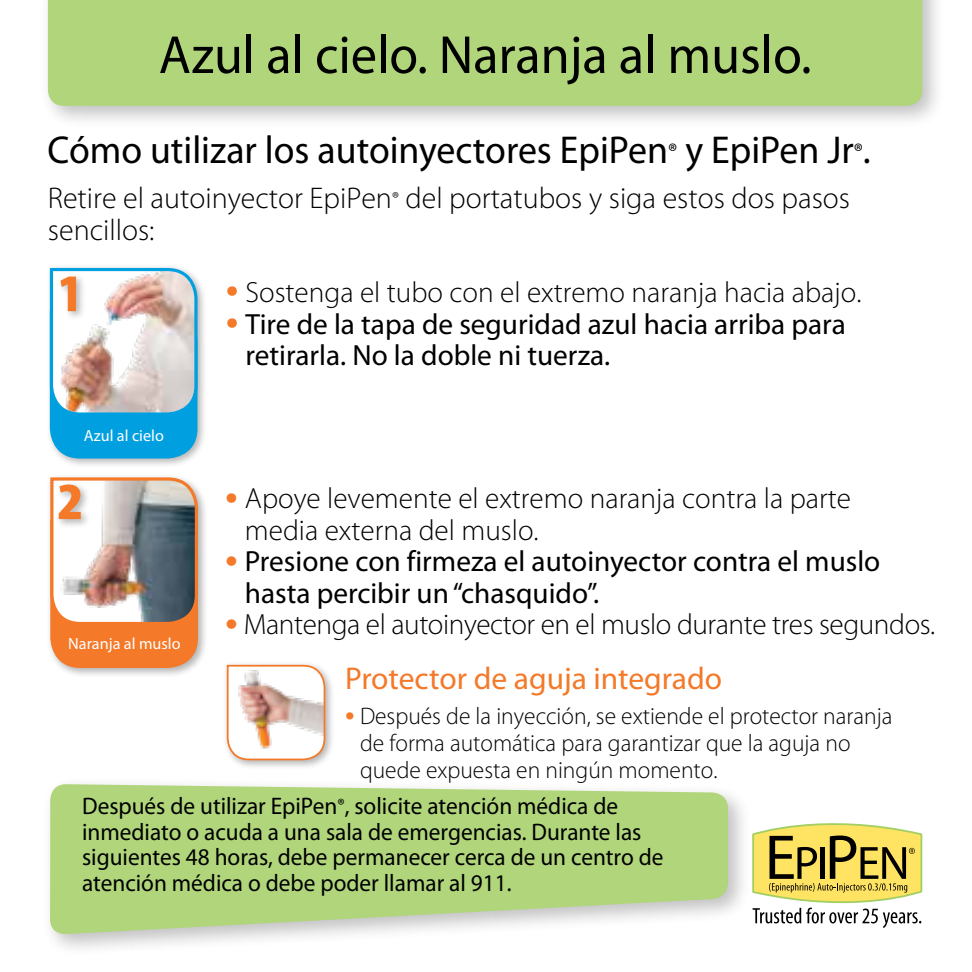
<style>
.page{position:relative;width:972px;height:972px;background:#fff}
.page>*{position:absolute;margin:0;border:0;box-sizing:border-box;transform-origin:0 0}
.t1{font:54px "Myriad Pro";color:#000}
.t2{font:39px "Myriad Pro";color:#000}
.t3{font:31.5px "Myriad Pro";color:#f47929}
.t4{font:300 30px/31.5px "Myriad Pro";color:#000}
.t5{font:300 29.4px/31.5px "Myriad Pro";color:#000}
.t6{font:29.4px/31.5px "Myriad Pro";color:#000}
.t7{font:24px/25.8px "Myriad Pro";color:#000}
.t8{font:300 24px/27px "Myriad Pro";color:#000}
.t9{font:16.2px "Myriad Pro";color:#fff}
.s1{font-size:22.8px}
.s2{font-size:17.4px}
.s3{font-weight:400;font-size:45.6px;color:#f47929}
.s4{font-size:45.6px;color:#f47929}
.s5{font-weight:400;font-size:34.8px;color:#f47929}
.s6{font-size:18px}
</style>
<div class="page">
<div style="left:41px;top:775px;width:711px;height:183px;background:#000;opacity:.25"></div>
<svg style="left:50px;top:784px;width:678px;height:151px;fill:#b0d57b"></svg>
<div style="left:223px;top:661px;width:112px;height:109px;background:#000;opacity:.3"></div>
<svg style="left:226px;top:664px;width:100px;height:97px"></svg>
<div style="left:47px;top:474px;width:161px;height:204px;background:#000;opacity:.3"></div>
<svg style="left:49px;top:476px;width:151px;height:194px"></svg>
<div style="left:46px;top:264px;width:161px;height:204px;background:#000;opacity:.3"></div>
<svg style="left:48px;top:266px;width:151px;height:194px"></svg>
<svg style="left:752px;top:823px;width:170px;height:105px"></svg>
<div style="left:39px;top:0;width:907px;height:130px;background:#000;opacity:.25"></div>
<div style="left:48px;top:0;width:874px;height:106px;background:#b0d57b"></div>
<h1 class="t1" style="left:159px;top:22px;width:654px">Azul al cielo. Naranja al muslo.</h1>
<h2 class="t2" style="left:48px;top:126px;width:825px">Cómo utilizar los autoinyectores EpiPen<span class="s1">®</span> y EpiPen Jr<span class="s1">®</span>.</h2>
<p class="t4" style="left:48px;top:182px;width:804px">Retire el autoinyector EpiPen<span class="s2">®</span> del portatubos y siga estos dos pasos sencillos:</p>
<p class="t9" style="left:84px;top:426px;width:82px">Azul al cielo</p>
<p class="t9" style="left:68px;top:633px;width:114px">Naranja al muslo</p>
<p class="t5" style="left:226px;top:276px;width:637px"><span class="s3">•</span> Sostenga el tubo con el extremo naranja hacia abajo.</p>
<p class="t6" style="left:246px;top:308px;width:602px;text-indent:-20px"><span class="s4">•</span> Tire de la tapa de seguridad azul hacia arriba para retirarla. No la doble ni tuerza.</p>
<p class="t5" style="left:245px;top:482px;width:608px;text-indent:-20px"><span class="s3">•</span> Apoye levemente el extremo naranja contra la parte media externa del muslo.</p>
<p class="t6" style="left:245px;top:545px;width:637px;text-indent:-20px"><span class="s4">•</span> Presione con firmeza el autoinyector contra el muslo hasta percibir un “chasquido”.</p>
<p class="t5" style="left:225px;top:608px;width:712px"><span class="s3">•</span> Mantenga el autoinyector en el muslo durante tres segundos.</p>
<h3 class="t3" style="left:345px;top:659px;width:379px">Protector de aguja integrado</h3>
<p class="t8" style="left:360px;top:702px;width:534px;text-indent:-15px"><span class="s5">•</span> Después de la inyección, se extiende el protector naranja de forma automática para garantizar que la aguja no quede expuesta en ningún momento.</p>
<p class="t7" style="left:82px;top:792px;width:583px">Después de utilizar EpiPen<span class="s6">®</span>, solicite atención médica de inmediato o acuda a una sala de emergencias. Durante las siguientes 48 horas, debe permanecer cerca de un centro de atención médica o debe poder llamar al 911.</p>
</div>
